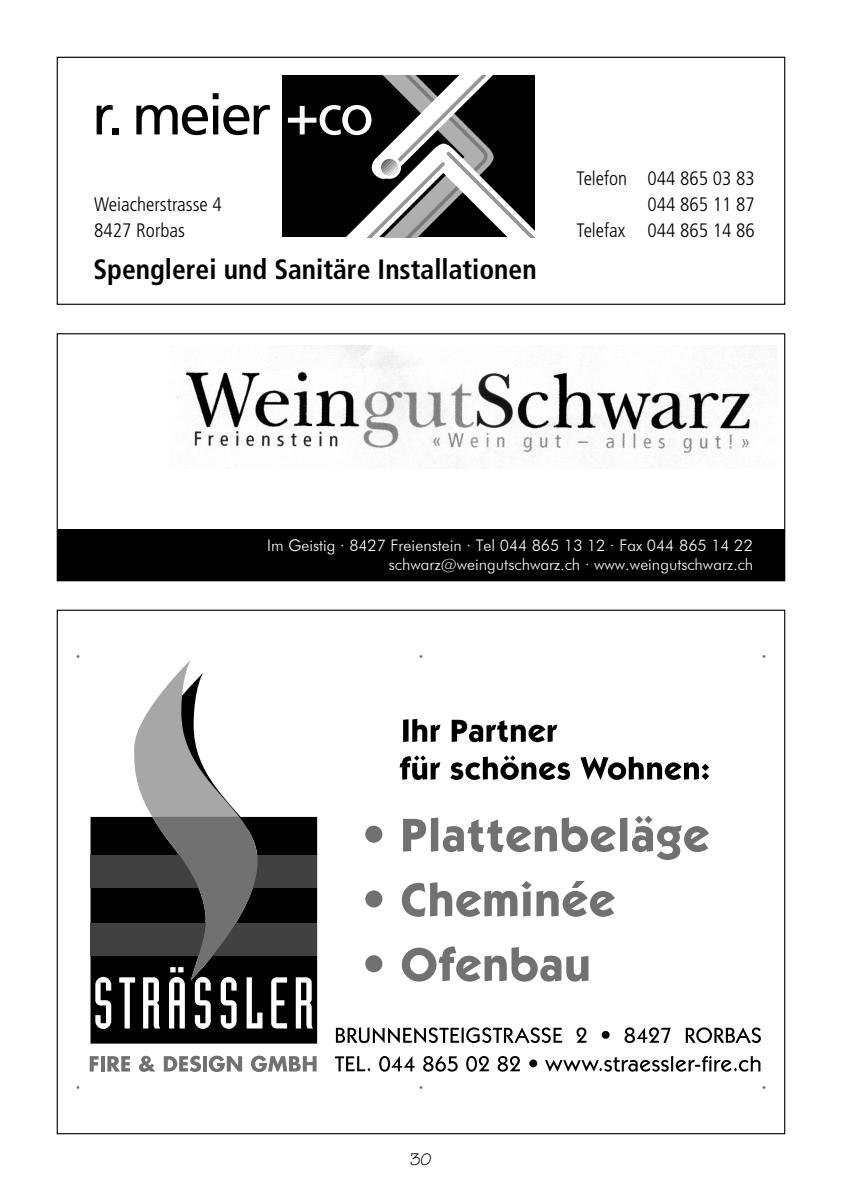
<style>
.page{position:relative;width:842px;height:1191px;background:#fff}
.page>*{position:absolute;margin:0;border:0;box-sizing:border-box;transform-origin:0 0}
.t1{font:56.4px "Frutiger";letter-spacing:-.05em;color:#000}
.t2{font:700 condensed 28px "Frutiger";color:#000}
.t3{font:300 condensed 19.4px/26.2px "Frutiger";color:#000;text-align:right}
.t4{font:18px "Tekton";color:#000}
.t5{font:300 16px/19px "Futura BT";color:#fff;text-align:right}
.s1{color:#fff}
</style>
<div class="page">
<img style="left:176px;top:346px;width:600px;height:122px">
<div style="left:57px;top:530px;width:728px;height:51px;background:#000"></div>
<div style="left:57px;top:333px;width:728px;height:248px;border:1px solid #000"></div>
<div style="left:283px;top:76px;width:252px;height:161px;background:#000"></div>
<svg style="left:346px;top:76px;width:189px;height:161px"></svg>
<div style="left:57px;top:57px;width:728px;height:248px;border:1px solid #000"></div>
<div style="left:91px;top:817px;width:226px;height:226px;background:#000"></div>
<svg style="left:95px;top:977px;width:16px;height:52px"></svg>
<svg style="left:271px;top:977px;width:16px;height:51px"></svg>
<svg style="left:296px;top:977px;width:17px;height:51px"></svg>
<div style="left:90px;top:855px;width:227px;height:33px;background:#414141"></div>
<div style="left:90px;top:923px;width:227px;height:33px;background:#414141"></div>
<svg style="left:119px;top:660px;width:143px;height:369px"></svg>
<svg style="left:399px;top:719px;width:310px;height:61px"></svg>
<div style="left:365px;top:825px;width:17px;height:17px;background:#717171;border-radius:50%"></div>
<svg style="left:403px;top:815px;width:306px;height:45px"></svg>
<div style="left:365px;top:890px;width:17px;height:17px;background:#717171;border-radius:50%"></div>
<svg style="left:402px;top:881px;width:213px;height:36px"></svg>
<div style="left:365px;top:955px;width:17px;height:17px;background:#717171;border-radius:50%"></div>
<svg style="left:402px;top:946px;width:186px;height:35px"></svg>
<svg style="left:90px;top:1056px;width:9px;height:15px"></svg>
<hr style="left:101px;top:1056px;width:4px;height:15px;background:#717171">
<svg style="left:107px;top:1056px;width:23px;height:15px"></svg>
<svg style="left:139px;top:1055px;width:16px;height:17px"></svg>
<svg style="left:164px;top:1055px;width:37px;height:17px"></svg>
<hr style="left:203px;top:1056px;width:4px;height:15px;background:#717171">
<svg style="left:209px;top:1055px;width:33px;height:17px"></svg>
<svg style="left:251px;top:1055px;width:66px;height:17px"></svg>
<svg style="left:336px;top:1027px;width:251px;height:16px"></svg>
<div style="left:602px;top:1031px;width:8px;height:7px;background:#000;border-radius:50%"></div>
<svg style="left:624px;top:1027px;width:137px;height:16px"></svg>
<svg style="left:335px;top:1056px;width:185px;height:15px"></svg>
<div style="left:529px;top:1059px;width:8px;height:8px;background:#000;border-radius:50%"></div>
<svg style="left:545px;top:1055px;width:215px;height:16px"></svg>
<h1 class="t1" style="left:92px;top:82px;width:283px">r. meier <span class="s1">+co</span></h1>
<p class="t3" style="left:94px;top:192px;width:129px;text-align:left">Weiacherstrasse 4<br>8427 Rorbas</p>
<h2 class="t2" style="left:93px;top:252px;width:445px">Spenglerei und Sanitäre Installationen</h2>
<p class="t3" style="left:576px;top:165px;width:180px">Telefon 044 865 03 83<br>044 865 11 87<br>Telefax 044 865 14 86</p>
<p class="t5" style="left:267px;top:535px;width:488px">Im Geistig · 8427 Freienstein · Tel 044 865 13 12 · Fax 044 865 14 22 schwarz@weingutschwarz.ch · www.weingutschwarz.ch</p>
<p class="t4" style="left:410px;top:1148px;width:23px">30</p>
</div>
